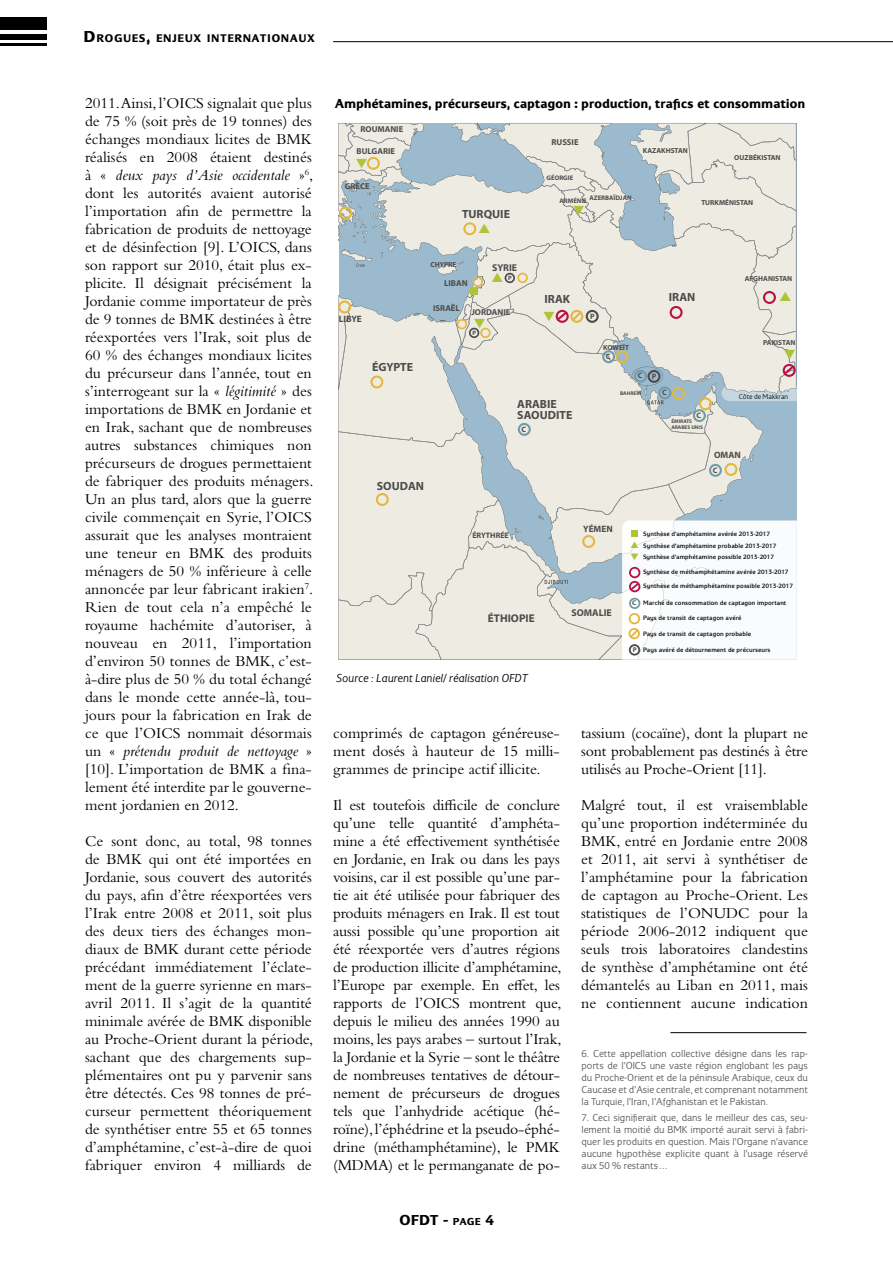
<style>
.page{position:relative;width:893px;height:1263px;background:#fff}
.page>*{position:absolute;margin:0;border:0;box-sizing:border-box;transform-origin:0 0}
.t1{font:15.75px/18px "Bembo Std";color:#000;text-align:justify}
.t2{font:700 15px "Eurocrat";color:#000}
.t3{font:700 13.5px "Eurocrat";letter-spacing:-.02em;color:#000}
.t4{font:italic 12px "Eurocrat";color:#000}
.t5{font:700 11.85px/11.2px "Myriad Pro";color:#4c4c4c}
.t6{font:700 11.55px "Eurocrat";letter-spacing:.045em;color:#000}
.t7{font:700 11.25px "Myriad Pro";color:#4c4c4c}
.t8{font:10.5px/12px "Eurocrat";color:#58595b;text-align:justify}
.t9{font:700 9.9px "Myriad Pro";color:#4c4c4c}
.t10{font:700 9.3px "Myriad Pro";color:#4c4c4c}
.t11{font:700 8.55px "Myriad Pro";color:#4c4c4c}
.t12{font:700 7.95px "Myriad Pro";color:#4c4c4c}
.t13{font:700 7.8px "Myriad Pro";color:#4c4c4c}
.t14{font:700 7.2px "Myriad Pro";color:#4c4c4c}
.t15{font:7.2px "Eurocrat";color:#06090c}
.t16{font:700 6.9px "Myriad Pro";color:#4c4c4c}
.t17{font:500 6.6px/11.6px "Eurocrat";color:#06090c}
.t18{font:700 6.6px "Myriad Pro";color:#4c4c4c}
.t19{font:700 6.3px "Myriad Pro";color:#4c4c4c}
.t20{font:700 5.25px/6px "Myriad Pro";color:#4c4c4c}
.s1{font-size:16.5px}
.s2{font-style:italic}
.s3{font-size:10.5px}
</style>
<div class="page">
<div style="left:0;top:17px;width:46px;height:13px;background:#000"></div>
<div style="left:0;top:34px;width:46px;height:5px;background:#000"></div>
<hr style="left:0;top:43px;width:46px;height:3px;background:#000">
<hr style="left:333px;top:41px;width:560px;height:1px;background:#000">
<hr style="left:670px;top:1032px;width:136px;height:1px;background:#000">
<svg style="left:338px;top:123px;width:459px;height:537px;background:#dde0dc"></svg>
<p class="t6" style="left:84px;top:32px;width:233px"><span class="s1">D</span>ROGUES<span class="s1">,</span> ENJEUX INTERNATIONAUX</p>
<p class="t1" style="left:85px;top:94px;width:230px">2011.Ainsi, l’OICS signalait que plus de 75 % (soit près de 19 tonnes) des échanges mondiaux licites de BMK réalisés en 2008 étaient destinés à « <span class="s2">deux pays d’Asie occidentale</span> »<sup>6</sup>, dont les autorités avaient autorisé l’importation afin de permettre la fabrication de produits de nettoyage et de désinfection [9]. L’OICS, dans son rapport sur 2010, était plus ex&shy;plicite. Il désignait précisément la Jordanie comme importateur de près de 9 tonnes de BMK destinées à être réexportées vers l’Irak, soit plus de 60 % des échanges mondiaux licites du précurseur dans l’année, tout en s’interrogeant sur la « <span class="s2">légitimité</span> » des importations de BMK en Jordanie et en Irak, sachant que de nombreuses autres substances chimiques non précurseurs de drogues permettaient de fabriquer des produits ménagers.<br>Un an plus tard, alors que la guerre civile commençait en Syrie, l’OICS assurait que les analyses montraient une teneur en BMK des produits ménagers de 50 % inférieure à celle annoncée par leur fabricant irakien<sup>7</sup>.<br>Rien de tout cela n’a empêché le royaume hachémite d’autoriser, à nouveau en 2011, l’importation d’environ 50 tonnes de BMK, c’est&shy;à-dire plus de 50 % du total échangé dans le monde cette année-là, tou&shy;jours pour la fabrication en Irak de ce que l’OICS nommait désormais un « <span class="s2">prétendu produit de nettoyage</span> » [10]. L’importation de BMK a fina&shy;lement été interdite par le gouverne&shy;ment jordanien en 2012.</p>
<p class="t1" style="left:85px;top:832px;width:230px">Ce sont donc, au total, 98 tonnes de BMK qui ont été importées en Jordanie, sous couvert des autorités du pays, afin d’être réexportées vers l’Irak entre 2008 et 2011, soit plus des deux tiers des échanges mon&shy;diaux de BMK durant cette période précédant immédiatement l’éclate&shy;ment de la guerre syrienne en mars&shy;avril 2011. Il s’agit de la quantité minimale avérée de BMK disponible au Proche-Orient durant la période, sachant que des chargements sup&shy;plémentaires ont pu y parvenir sans être détectés. Ces 98 tonnes de pré&shy;curseur permettent théoriquement de synthétiser entre 55 et 65 tonnes d’amphétamine, c’est-à-dire de quoi fabriquer environ 4 milliards de</p>
<p class="t3" style="left:335px;top:95px;width:472px">Amphétamines, précurseurs, captagon : production, trafics et consommation</p>
<p class="t11" style="left:360px;top:124px;width:44px">ROUMANIE</p>
<p class="t11" style="left:356px;top:145px;width:40px">BULGARIE</p>
<p class="t11" style="left:345px;top:181px;width:27px">GRÈCE</p>
<p class="t10" style="left:339px;top:313px;width:24px">LIBYE</p>
<p class="t5" style="left:372px;top:361px;width:43px">ÉGYPTE</p>
<p class="t5" style="left:462px;top:208px;width:50px">TURQUIE</p>
<p class="t14" style="left:431px;top:260px;width:27px">CHYPRE</p>
<p class="t9" style="left:492px;top:261px;width:27px">SYRIE</p>
<p class="t19" style="left:508px;top:274px;width:5px">P</p>
<p class="t11" style="left:444px;top:278px;width:25px">LIBAN</p>
<p class="t11" style="left:433px;top:302px;width:28px">ISRAËL</p>
<p class="t11" style="left:471px;top:306px;width:41px">JORDANIE</p>
<p class="t19" style="left:472px;top:329px;width:5px">P</p>
<p class="t11" style="left:551px;top:137px;width:29px">RUSSIE</p>
<p class="t18" style="left:547px;top:174px;width:28px">GÉORGIE</p>
<p class="t18" style="left:559px;top:194px;width:74px">ARMÉNIE AZERBAÏDJAN</p>
<p class="t14" style="left:643px;top:146px;width:46px">KAZAKHSTAN</p>
<p class="t14" style="left:734px;top:153px;width:48px">OUZBÉKISTAN</p>
<p class="t14" style="left:701px;top:198px;width:53px">TURKMÉNISTAN</p>
<p class="t14" style="left:745px;top:273px;width:49px">AFGHANISTAN</p>
<p class="t5" style="left:545px;top:293px;width:27px">IRAK</p>
<p class="t5" style="left:669px;top:291px;width:28px">IRAN</p>
<p class="t13" style="left:590px;top:311px;width:6px">P</p>
<p class="t14" style="left:603px;top:343px;width:27px">KOWEÏT</p>
<p class="t13" style="left:606px;top:351px;width:6px">C</p>
<p class="t13" style="left:638px;top:371px;width:20px">C P</p>
<p class="t14" style="left:763px;top:337px;width:34px">PAKISTAN</p>
<p class="t5" style="left:517px;top:398px;width:57px">ARABIE<br>SAOUDITE</p>
<p class="t13" style="left:522px;top:424px;width:6px">C</p>
<p class="t20" style="left:620px;top:390px;width:23px">BAHREÏN</p>
<p class="t13" style="left:662px;top:387px;width:6px">C</p>
<p class="t13" style="left:697px;top:410px;width:6px">C</p>
<p class="t20" style="left:671px;top:418px;width:33px">ÉMIRATS<br>ARABES UNIS</p>
<p class="t15" style="left:739px;top:393px;width:51px">Côte de Makkran</p>
<p class="t10" style="left:714px;top:449px;width:28px">OMAN</p>
<p class="t13" style="left:713px;top:465px;width:6px">C</p>
<p class="t5" style="left:377px;top:480px;width:49px">SOUDAN</p>
<p class="t12" style="left:472px;top:530px;width:38px">ÉRYTHRÉE</p>
<p class="t7" style="left:488px;top:611px;width:48px">ÉTHIOPIE</p>
<p class="t4" style="left:336px;top:671px;width:193px">Source : Laurent Laniel/ réalisation OFDT</p>
<p class="t10" style="left:583px;top:523px;width:31px">YÉMEN</p>
<p class="t9" style="left:571px;top:606px;width:42px">SOMALIE</p>
<p class="t17" style="left:643px;top:528px;width:135px">Synthèse d’amphétamine avérée 2013-2017<br>Synthèse d’amphétamine probable 2013-2017<br>Synthèse d’amphétamine possible 2013-2017</p>
<p class="t17" style="left:643px;top:564px;width:152px;line-height:14.2px">Synthèse de méthamphétamine avérée 2013-2017<br>Synthèse de méthamphétamine possible 2013-2017</p>
<p class="t17" style="left:643px;top:596px;width:145px;line-height:14.4px">Marché de consommation de captagon important<br>Pays de transit de captagon avéré</p>
<p class="t17" style="left:643px;top:628px;width:110px">Pays de transit de captagon probable</p>
<p class="t17" style="left:643px;top:644px;width:129px">Pays avéré de détournement de précurseurs</p>
<p class="t16" style="left:632px;top:598px;width:6px">C</p>
<p class="t16" style="left:633px;top:645px;width:5px">P</p>
<p class="t1" style="left:333px;top:724px;width:228px">comprimés de captagon généreuse&shy;ment dosés à hauteur de 15 milli&shy;grammes de principe actif illicite.</p>
<p class="t1" style="left:333px;top:796px;width:230px">Il est toutefois difficile de conclure qu’une telle quantité d’amphéta&shy;mine a été effectivement synthétisée en Jordanie, en Irak ou dans les pays voisins, car il est possible qu’une par&shy;tie ait été utilisée pour fabriquer des produits ménagers en Irak. Il est tout aussi possible qu’une proportion ait été réexportée vers d’autres régions de production illicite d’amphétamine, l’Europe par exemple. En effet, les rapports de l’OICS montrent que, depuis le milieu des années 1990 au moins, les pays arabes – surtout l’Irak, la Jordanie et la Syrie – sont le théâtre de nombreuses tentatives de détour&shy;nement de précurseurs de drogues tels que l’anhydride acétique (hé&shy;roïne), l’éphédrine et la pseudo-éphé&shy;drine (méthamphétamine), le PMK (MDMA) et le permanganate de po-</p>
<p class="t2" style="left:399px;top:1211px;width:96px">OFDT - <span class="s3">PAGE</span> 4</p>
<p class="t1" style="left:581px;top:724px;width:228px">tassium (cocaïne), dont la plupart ne sont probablement pas destinés à être utilisés au Proche-Orient [11].</p>
<p class="t1" style="left:581px;top:796px;width:228px">Malgré tout, il est vraisemblable qu’une proportion indéterminée du BMK, entré en Jordanie entre 2008 et 2011, ait servi à synthétiser de l’amphétamine pour la fabrication de captagon au Proche-Orient. Les statistiques de l’ONUDC pour la période 2006-2012 indiquent que seuls trois laboratoires clandestins de synthèse d’amphétamine ont été démantelés au Liban en 2011, mais ne contiennent aucune indication</p>
<p class="t8" style="left:581px;top:1047px;width:228px">6. Cette appellation collective désigne dans les rap&shy;ports de l’OICS une vaste région englobant les pays du Proche-Orient et de la péninsule Arabique, ceux du Caucase et d’Asie centrale, et comprenant notamment la Turquie, l’Iran, l’Afghanistan et le Pakistan.</p>
<p class="t8" style="left:581px;top:1111px;width:228px">7. Ceci signifierait que, dans le meilleur des cas, seu&shy;lement la moitié du BMK importé aurait servi à fabri&shy;quer les produits en question. Mais l’Organe n’avance aucune hypothèse explicite quant à l’usage réservé aux 50 % restants…</p>
</div>
